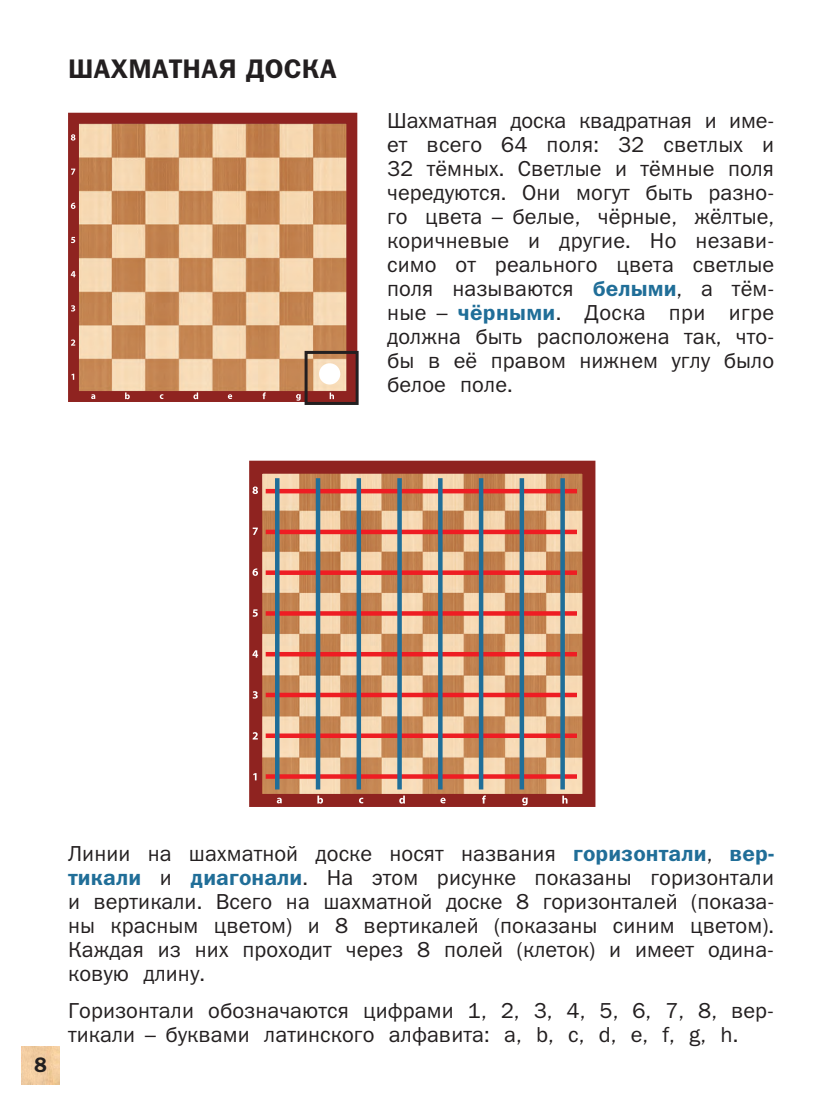
<style>
.page{position:relative;width:821px;height:1106px;background:#fff}
.page>*{position:absolute;margin:0;border:0;box-sizing:border-box;transform-origin:0 0}
.t1{font:27px "Franklin Gothic Demi ITC";letter-spacing:.015em;color:#231f20}
.t2{font:21.75px/24px "Franklin Gothic Book ITC";letter-spacing:.005em;color:#231f20;text-align:justify}
.t3{font:21px "Franklin Gothic Demi ITC";color:#231f20}
.s1{font-family:"Franklin Gothic Demi ITC";color:#206e98}
</style>
<div class="page">
<img style="left:80px;top:125px;width:265px;height:265px">
<div style="left:68px;top:113px;width:289px;height:289px;border:11px solid #8f2320"></div>
<svg style="left:71px;top:134px;width:4px;height:7px"></svg>
<svg style="left:71px;top:169px;width:4px;height:6px"></svg>
<svg style="left:71px;top:203px;width:4px;height:6px"></svg>
<svg style="left:71px;top:237px;width:4px;height:6px"></svg>
<svg style="left:71px;top:271px;width:5px;height:6px"></svg>
<svg style="left:71px;top:305px;width:4px;height:6px"></svg>
<svg style="left:71px;top:339px;width:4px;height:7px"></svg>
<svg style="left:71px;top:374px;width:3px;height:6px"></svg>
<svg style="left:91px;top:394px;width:4px;height:5px"></svg>
<svg style="left:125px;top:392px;width:5px;height:7px"></svg>
<svg style="left:160px;top:394px;width:3px;height:5px"></svg>
<svg style="left:193px;top:392px;width:5px;height:7px"></svg>
<svg style="left:228px;top:394px;width:4px;height:5px"></svg>
<svg style="left:262px;top:392px;width:4px;height:7px"></svg>
<svg style="left:296px;top:394px;width:5px;height:7px"></svg>
<svg style="left:330px;top:392px;width:4px;height:7px"></svg>
<div style="left:304px;top:351px;width:54px;height:54px;border:3px solid #231f20"></div>
<div style="left:319px;top:363px;width:21px;height:21px;background:#fff;border-radius:50%"></div>
<img style="left:263px;top:474px;width:318px;height:319px">
<div style="left:249px;top:460px;width:346px;height:347px;border:13px solid #8f2320"></div>
<svg style="left:252px;top:486px;width:6px;height:8px"></svg>
<svg style="left:253px;top:527px;width:5px;height:8px"></svg>
<svg style="left:252px;top:568px;width:6px;height:8px"></svg>
<svg style="left:253px;top:609px;width:5px;height:7px"></svg>
<svg style="left:252px;top:650px;width:6px;height:7px"></svg>
<svg style="left:252px;top:691px;width:6px;height:7px"></svg>
<svg style="left:253px;top:732px;width:5px;height:7px"></svg>
<svg style="left:253px;top:773px;width:3px;height:7px"></svg>
<svg style="left:277px;top:797px;width:5px;height:6px"></svg>
<svg style="left:317px;top:795px;width:6px;height:8px"></svg>
<svg style="left:359px;top:797px;width:4px;height:6px"></svg>
<svg style="left:399px;top:795px;width:6px;height:8px"></svg>
<svg style="left:440px;top:797px;width:5px;height:6px"></svg>
<svg style="left:482px;top:795px;width:4px;height:8px"></svg>
<svg style="left:522px;top:797px;width:5px;height:8px"></svg>
<svg style="left:562px;top:795px;width:5px;height:8px"></svg>
<div style="left:266px;top:570px;width:311px;height:5px;background:#ee1d23"></div>
<div style="left:266px;top:733px;width:311px;height:5px;background:#ee1d23"></div>
<div style="left:266px;top:529px;width:311px;height:5px;background:#ee1d23"></div>
<div style="left:266px;top:692px;width:311px;height:5px;background:#ee1d23"></div>
<svg style="left:266px;top:611px;width:311px;height:4px"></svg>
<svg style="left:266px;top:774px;width:311px;height:4px"></svg>
<hr style="left:266px;top:489px;width:311px;height:4px;background:#ee1d23">
<hr style="left:266px;top:652px;width:311px;height:4px;background:#ee1d23">
<div style="left:356px;top:478px;width:5px;height:311px;background:#206e98"></div>
<div style="left:519px;top:478px;width:5px;height:311px;background:#206e98"></div>
<hr style="left:316px;top:478px;width:4px;height:311px;background:#206e98">
<hr style="left:479px;top:478px;width:4px;height:311px;background:#206e98">
<div style="left:397px;top:478px;width:5px;height:311px;background:#206e98"></div>
<div style="left:560px;top:478px;width:5px;height:311px;background:#206e98"></div>
<hr style="left:275px;top:478px;width:4px;height:311px;background:#206e98">
<svg style="left:438px;top:478px;width:4px;height:311px"></svg>
<img style="left:21px;top:1046px;width:39px;height:38px">
<p class="t1" style="left:68px;top:59px;width:270px">ШАХМАТНАЯ ДОСКА</p>
<p class="t2" style="left:387px;top:110px;width:388px">Шахматная доска квадратная и име&shy;ет всего 64 поля: 32 светлых и 32 тёмных. Светлые и тёмные поля чередуются. Они могут быть разно&shy;го цвета – белые, чёрные, жёлтые, коричневые и другие. Но незави&shy;симо от реального цвета светлые поля называются <span class="s1">белыми</span>, а тём&shy;ные – <span class="s1">чёрными</span>. Доска при игре должна быть расположена так, что&shy;бы в её правом нижнем углу было белое поле.</p>
<p class="t3" style="left:34px;top:1057px;width:14px">8</p>
<p class="t2" style="left:68px;top:843px;width:707px">Линии на шахматной доске носят названия <span class="s1">горизонтали</span>, <span class="s1">вер&shy;тикали</span> и <span class="s1">диагонали</span>. На этом рисунке показаны горизонтали и вертикали. Всего на шахматной доске 8 горизонталей (показа&shy;ны красным цветом) и 8 вертикалей (показаны синим цветом).<br>Каждая из них проходит через 8 полей (клеток) и имеет одина&shy;ковую длину.</p>
<p class="t2" style="left:68px;top:1000px;width:707px">Горизонтали обозначаются цифрами 1, 2, 3, 4, 5, 6, 7, 8, вер&shy;тикали – буквами латинского алфавита: a, b, c, d, e, f, g, h.</p>
</div>
